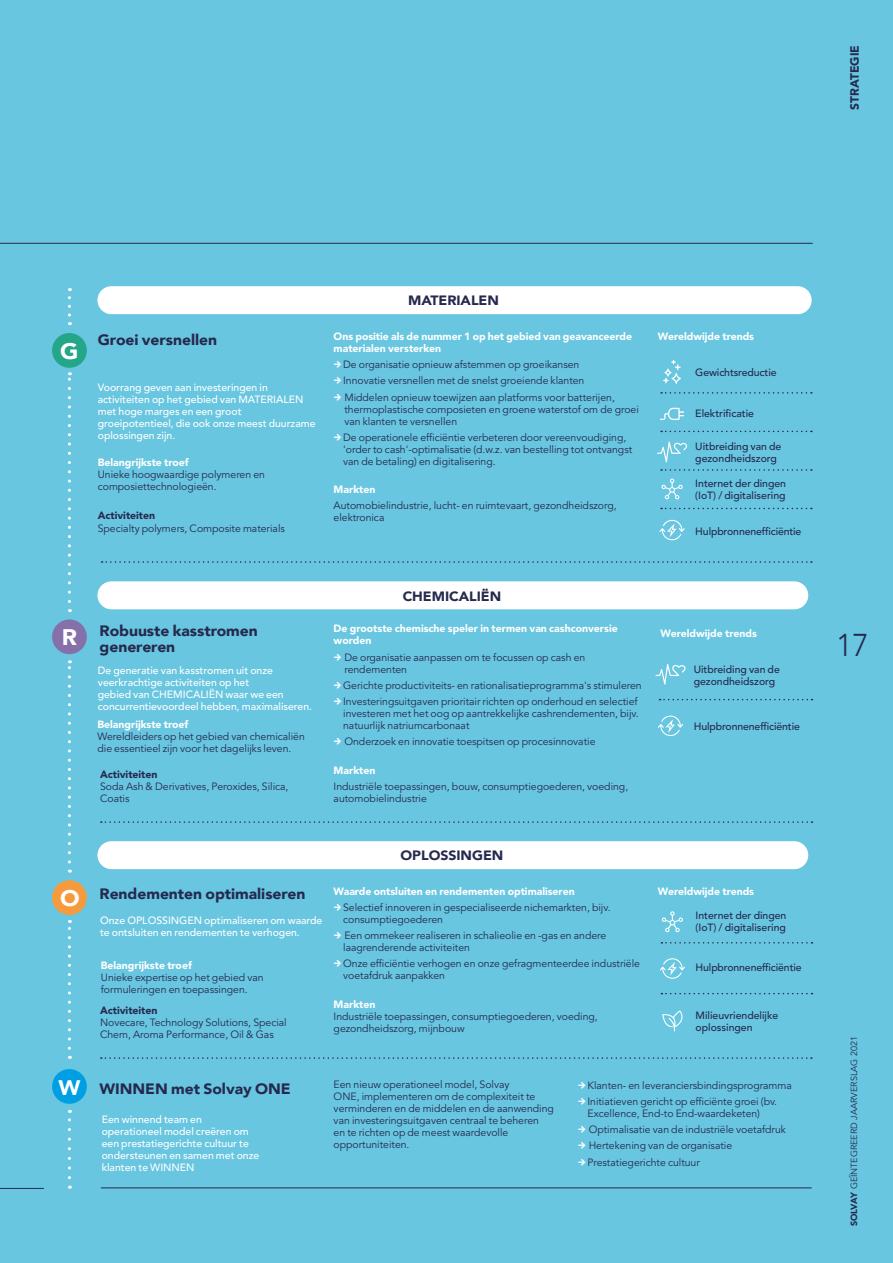
<style>
.page{position:relative;width:893px;height:1263px;background:#68c6e0}
.page>*{position:absolute;margin:0;border:0;box-sizing:border-box;transform-origin:0 0}
.t1{font:300 31.5px "Avenir";color:#26294e}
.t2{font:900 22.5px "Avenir";color:#fff;scale:1.05 1}
.t3{font:900 21px "Avenir";color:#fff;scale:1.05 1}
.t4{font:900 15px/16.5px "Avenir";letter-spacing:-.005em;color:#26294e;scale:1.05 1}
.t5{font:900 13.5px "Avenir";letter-spacing:-.005em;color:#26294e;scale:1.05 1}
.t6{font:900 12px "Avenir";color:#26294e}
.t7{font:10.5px/12px "Avenir LT Pro";letter-spacing:-.005em;color:#26294e}
.t8{font:500 10.5px/12px "Avenir LT Pro";letter-spacing:-.005em;color:#fff}
.t9{font:900 10.5px/12px "Avenir LT Pro";letter-spacing:-.005em;color:#fff}
.t10{font:500 10.5px/12px "Avenir LT Pro";letter-spacing:-.005em;color:#26294e}
.t11{font:900 10.5px "Avenir LT Pro";letter-spacing:-.005em;color:#26294e}
.t12{font:9px "Avenir";color:#26294e}
.s1{font-family:"Arrrows";color:#fff}
.s2{font-weight:900}
</style>
<div class="page">
<hr style="left:0;top:243px;width:813px;height:1px;background:#26294e">
<svg style="left:102px;top:561px;width:710px;height:2px"></svg>
<svg style="left:101px;top:821px;width:711px;height:2px"></svg>
<svg style="left:101px;top:1057px;width:711px;height:2px"></svg>
<hr style="left:101px;top:1187px;width:711px;height:1px;background:#26294e">
<hr style="left:0;top:1188px;width:44px;height:1px;background:#26294e">
<svg style="left:661px;top:392px;width:151px;height:2px"></svg>
<svg style="left:661px;top:431px;width:151px;height:1px"></svg>
<svg style="left:661px;top:469px;width:151px;height:2px"></svg>
<svg style="left:661px;top:508px;width:151px;height:1px"></svg>
<svg style="left:663px;top:360px;width:18px;height:24px"></svg>
<svg style="left:660px;top:408px;width:24px;height:12px"></svg>
<svg style="left:657px;top:441px;width:30px;height:21px"></svg>
<svg style="left:661px;top:478px;width:22px;height:22px"></svg>
<svg style="left:659px;top:519px;width:26px;height:22px"></svg>
<svg style="left:659px;top:699px;width:153px;height:1px"></svg>
<svg style="left:655px;top:664px;width:31px;height:21px"></svg>
<svg style="left:658px;top:715px;width:25px;height:21px"></svg>
<svg style="left:661px;top:942px;width:151px;height:1px"></svg>
<svg style="left:661px;top:993px;width:151px;height:1px"></svg>
<svg style="left:662px;top:911px;width:21px;height:21px"></svg>
<svg style="left:660px;top:958px;width:25px;height:21px"></svg>
<svg style="left:662px;top:1010px;width:21px;height:21px"></svg>
<div style="left:97px;top:286px;width:715px;height:28px;background:#fff;border-radius:14px"></div>
<div style="left:97px;top:581px;width:711px;height:28px;background:#fff;border-radius:14px"></div>
<div style="left:97px;top:841px;width:711px;height:28px;background:#fff;border-radius:14px"></div>
<svg style="left:68px;top:372px;width:3px;height:229px"></svg>
<svg style="left:68px;top:288px;width:3px;height:27px"></svg>
<svg style="left:68px;top:1110px;width:3px;height:68px"></svg>
<svg style="left:68px;top:660px;width:3px;height:202px"></svg>
<svg style="left:68px;top:920px;width:3px;height:128px"></svg>
<div style="left:52px;top:333px;width:35px;height:35px;background:#24a689;border-radius:50%"></div>
<div style="left:52px;top:619px;width:35px;height:35px;background:#8670aa;border-radius:50%"></div>
<div style="left:52px;top:880px;width:35px;height:35px;background:#f59b3d;border-radius:50%"></div>
<div style="left:52px;top:1069px;width:35px;height:35px;background:#009fe3;border-radius:50%"></div>
<p class="t6" style="left:844px;top:110px;width:66px;rotate:-90deg">STRATEGIE</p>
<p class="t5" style="left:408px;top:289px;width:88px">MATERIALEN</p>
<p class="t2" style="left:60px;top:332px;width:19px">G</p>
<p class="t4" style="left:98px;top:331px;width:115px">Groei versnellen</p>
<p class="t8" style="left:98px;top:381px;width:219px">Voorrang geven aan investeringen in activiteiten op het gebied van MATERIALEN met hoge marges en een groot groeipotentieel, die ook onze meest duurzame oplossingen zijn.</p>
<p class="t9" style="left:98px;top:457px;width:93px">Belangrijkste troef</p>
<p class="t7" style="left:98px;top:469px;width:169px">Unieke hoogwaardige polymeren en composiettechnologieën.</p>
<p class="t11" style="left:98px;top:509px;width:59px">Activiteiten</p>
<p class="t7" style="left:98px;top:523px;width:189px">Specialty polymers, Composite materials</p>
<p class="t9" style="left:334px;top:330px;width:300px">Ons positie als de nummer 1 op het gebied van geavanceerde materialen versterken</p>
<p class="t7" style="left:334px;top:359px;width:247px"><span class="s1">f</span> De organisatie opnieuw afstemmen op groeikansen</p>
<p class="t7" style="left:334px;top:375px;width:252px"><span class="s1">f</span> Innovatie versnellen met de snelst groeiende klanten</p>
<p class="t7" style="left:344px;top:391px;width:296px;text-indent:-11px"><span class="s1">f</span> Middelen opnieuw toewijzen aan platforms voor batterijen, thermoplastische composieten en groene waterstof om de groei van klanten te versnellen</p>
<p class="t7" style="left:343px;top:431px;width:291px;text-indent:-10px"><span class="s1">f</span> De operationele efficiëntie verbeteren door vereenvoudiging, 'order to cash'-optimalisatie (d.w.z. van bestelling tot ontvangst van de betaling) en digitalisering.</p>
<p class="t9" style="left:334px;top:483px;width:43px">Markten</p>
<p class="t7" style="left:334px;top:500px;width:285px">Automobielindustrie, lucht- en ruimtevaart, gezondheidszorg, elektronica</p>
<p class="t9" style="left:658px;top:330px;width:98px">Wereldwijde trends</p>
<p class="t10" style="left:695px;top:366px;width:83px">Gewichtsreductie</p>
<p class="t10" style="left:695px;top:408px;width:60px">Elektrificatie</p>
<p class="t10" style="left:695px;top:440px;width:88px">Uitbreiding van de gezondheidszorg</p>
<p class="t10" style="left:695px;top:477px;width:92px">Internet der dingen (IoT) / digitalisering</p>
<p class="t10" style="left:695px;top:526px;width:108px">Hulpbronnenefficiëntie</p>
<p class="t5" style="left:403px;top:584px;width:95px">CHEMICALIËN</p>
<p class="t2" style="left:62px;top:618px;width:16px">R</p>
<p class="t4" style="left:100px;top:622px;width:152px">Robuuste kasstromen genereren</p>
<p class="t8" style="left:98px;top:664px;width:216px">De generatie van kasstromen uit onze veerkrachtige activiteiten op het<br>gebied van CHEMICALIËN waar we een concurrentievoordeel hebben, maximaliseren.</p>
<p class="t9" style="left:97px;top:718px;width:93px">Belangrijkste troef</p>
<p class="t7" style="left:97px;top:731px;width:209px">Wereldleiders op het gebied van chemicaliën die essentieel zijn voor het dagelijks leven.</p>
<p class="t11" style="left:100px;top:768px;width:59px">Activiteiten</p>
<p class="t7" style="left:100px;top:780px;width:190px">Soda Ash &amp; Derivatives, Peroxides, Silica,<br>Coatis</p>
<p class="t9" style="left:334px;top:623px;width:286px">De grootste chemische speler in termen van cashconversie worden</p>
<p class="t7" style="left:344px;top:651px;width:242px;text-indent:-11px"><span class="s1">f</span> De organisatie aanpassen om te focussen op cash en rendementen</p>
<p class="t7" style="left:334px;top:679px;width:310px"><span class="s1">f</span> Gerichte productiviteits- en rationalisatieprogramma's stimuleren</p>
<p class="t7" style="left:343px;top:696px;width:297px;text-align:justify;text-indent:-10px"><span class="s1">f</span> Investeringsuitgaven prioritair richten op onderhoud en selectief investeren met het oog op aantrekkelijke cashrendementen, bijv. natuurlijk natriumcarbonaat</p>
<p class="t7" style="left:334px;top:736px;width:263px"><span class="s1">f</span> Onderzoek en innovatie toespitsen op procesinnovatie</p>
<p class="t9" style="left:334px;top:764px;width:43px">Markten</p>
<p class="t7" style="left:334px;top:780px;width:296px">Industriële toepassingen, bouw, consumptiegoederen, voeding, automobielindustrie</p>
<p class="t9" style="left:661px;top:627px;width:98px">Wereldwijde trends</p>
<p class="t10" style="left:694px;top:663px;width:88px">Uitbreiding van de gezondheidszorg</p>
<p class="t10" style="left:694px;top:720px;width:108px">Hulpbronnenefficiëntie</p>
<p class="t1" style="left:836px;top:626px;width:34px">17</p>
<p class="t5" style="left:401px;top:844px;width:99px">OPLOSSINGEN</p>
<p class="t2" style="left:60px;top:878px;width:20px">O</p>
<p class="t3" style="left:58px;top:1070px;width:22px">W</p>
<p class="t4" style="left:100px;top:885px;width:198px">Rendementen optimaliseren</p>
<p class="t8" style="left:100px;top:914px;width:224px">Onze OPLOSSINGEN optimaliseren om waarde te ontsluiten en rendementen te verhogen.</p>
<p class="t9" style="left:101px;top:959px;width:93px">Belangrijkste troef</p>
<p class="t7" style="left:101px;top:971px;width:164px">Unieke expertise op het gebied van formuleringen en toepassingen.</p>
<p class="t11" style="left:100px;top:1004px;width:59px">Activiteiten</p>
<p class="t7" style="left:100px;top:1017px;width:188px">Novecare, Technology Solutions, Special<br>Chem, Aroma Performance, Oil &amp; Gas</p>
<p class="t9" style="left:334px;top:885px;width:243px">Waarde ontsluiten en rendementen optimaliseren</p>
<p class="t7" style="left:343px;top:901px;width:269px;text-indent:-10px"><span class="s1">f</span> Selectief innoveren in gespecialiseerde nichemarkten, bijv. consumptiegoederen</p>
<p class="t7" style="left:343px;top:930px;width:265px;text-indent:-10px"><span class="s1">f</span> Een ommekeer realiseren in schalieolie en -gas en andere laagrenderende activiteiten</p>
<p class="t7" style="left:343px;top:958px;width:298px;text-indent:-10px"><span class="s1">f</span> Onze efficiëntie verhogen en onze gefragmenteerdee industriële voetafdruk aanpakken</p>
<p class="t9" style="left:334px;top:998px;width:43px">Markten</p>
<p class="t7" style="left:334px;top:1010px;width:266px">Industriële toepassingen, consumptiegoederen, voeding, gezondheidszorg, mijnbouw</p>
<p class="t9" style="left:658px;top:885px;width:98px">Wereldwijde trends</p>
<p class="t10" style="left:696px;top:909px;width:92px">Internet der dingen (IoT) / digitalisering</p>
<p class="t10" style="left:696px;top:962px;width:108px">Hulpbronnenefficiëntie</p>
<p class="t10" style="left:696px;top:1010px;width:84px">Milieuvriendelijke oplossingen</p>
<p class="t4" style="left:100px;top:1080px;width:184px">WINNEN met Solvay ONE</p>
<p class="t8" style="left:102px;top:1114px;width:159px">Een winnend team en operationeel model creëren om een prestatiegerichte cultuur te ondersteunen en samen met onze klanten te WINNEN</p>
<p class="t7" style="left:334px;top:1079px;width:222px">Een nieuw operationeel model, Solvay<br>ONE, implementeren om de complexiteit te verminderen en de middelen en de aanwending van investeringsuitgaven centraal te beheren<br>en te richten op de meest waardevolle opportuniteiten.</p>
<p class="t7" style="left:578px;top:1079px;width:215px"><span class="s1">f</span>Klanten- en leveranciersbindingsprogramma</p>
<p class="t7" style="left:587px;top:1095px;width:191px;text-indent:-10px"><span class="s1">f</span> Initiatieven gericht op efficiënte groei (bv.<br>Excellence, End-to End-waardeketen)</p>
<p class="t7" style="left:578px;top:1123px;width:209px"><span class="s1">f</span> Optimalisatie van de industriële voetafdruk</p>
<p class="t7" style="left:578px;top:1140px;width:156px"><span class="s1">f</span> Hertekening van de organisatie</p>
<p class="t7" style="left:578px;top:1156px;width:123px"><span class="s1">f</span> Prestatiegerichte cultuur</p>
<p class="t12" style="left:849px;top:1226px;width:192px;rotate:-90deg"><span class="s2">SOLVAY</span> GEÏNTEGREERD JAARVERSLAG 2021</p>
</div>
